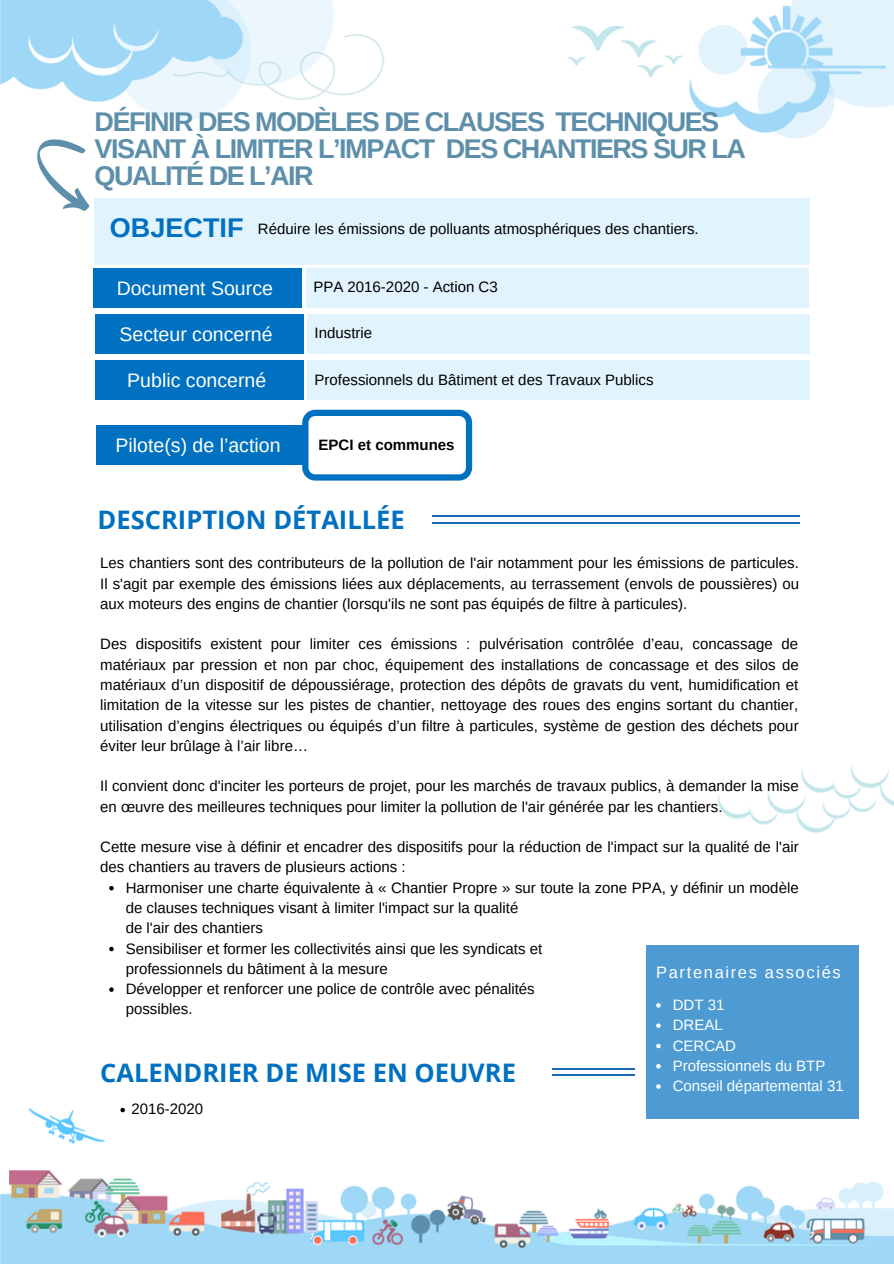
<style>
.page{position:relative;width:894px;height:1264px;background:#fff}
.page>*{position:absolute;margin:0;border:0;box-sizing:border-box;transform-origin:0 0}
.t1{font:700 27px/27px "Arimo";letter-spacing:-.055em;color:#5d8faa}
.t2{font:700 27px "Arimo";color:#0070c0}
.t3{font:700 25.5px "Open Sans";color:#0070c0}
.t4{font:19.5px "Arimo";color:#fff}
.t5{font:16.5px "Arimo";letter-spacing:.1em;color:#fff}
.t6{font:15px/20.2px "Arimo";color:#000}
.t7{font:15px "Arimo";color:#fff}
.t8{font:700 15px "Arimo";color:#000}
</style>
<div class="page">
<img style="left:0;top:0;width:893px;height:1263px">
<hr style="left:225px;top:516px;width:574px;height:1px;background:#166ab8">
<hr style="left:225px;top:522px;width:574px;height:1px;background:#166ab8">
<div style="left:95px;top:314px;width:208px;height:39px;background:#0070c0"></div>
<div style="left:95px;top:361px;width:208px;height:39px;background:#0070c0"></div>
<div style="left:308px;top:314px;width:502px;height:39px;background:#e1f3fc"></div>
<div style="left:308px;top:361px;width:502px;height:39px;background:#e1f3fc"></div>
<svg style="left:302px;top:410px;width:170px;height:70px"></svg>
<div style="left:96px;top:425px;width:208px;height:40px;background:#0070c0"></div>
<div style="left:91px;top:497px;width:341px;height:50px;background:#fff"></div>
<div style="left:93px;top:268px;width:209px;height:39px;background:#0070c0"></div>
<div style="left:306px;top:268px;width:502px;height:39px;background:#e1f3fc"></div>
<div style="left:95px;top:198px;width:714px;height:66px;background:#e1f3fc"></div>
<svg style="left:18px;top:125px;width:98px;height:96px"></svg>
<div style="left:646px;top:945px;width:212px;height:173px;background:#4e9bd3"></div>
<svg style="left:109px;top:886px;width:5px;height:4px"></svg>
<svg style="left:109px;top:946px;width:5px;height:5px"></svg>
<svg style="left:109px;top:987px;width:5px;height:4px"></svg>
<hr style="left:60px;top:1068px;width:575px;height:1px;background:#166ab8">
<hr style="left:60px;top:1074px;width:575px;height:1px;background:#166ab8">
<div style="left:0;top:1050px;width:551px;height:50px;background:#fff"></div>
<svg style="left:656px;top:1003px;width:4px;height:4px"></svg>
<svg style="left:656px;top:1023px;width:4px;height:4px"></svg>
<svg style="left:656px;top:1043px;width:4px;height:5px"></svg>
<svg style="left:656px;top:1064px;width:4px;height:4px"></svg>
<svg style="left:656px;top:1084px;width:4px;height:4px"></svg>
<svg style="left:120px;top:1107px;width:5px;height:5px"></svg>
<p class="t1" style="left:95px;top:108px;width:652px">DÉFINIR DES MODÈLES DE CLAUSES TECHNIQUES<br>VISANT À LIMITER L’IMPACT DES CHANTIERS SUR LA<br>QUALITÉ DE L’AIR</p>
<p class="t2" style="left:110px;top:213px;width:135px">OBJECTIF</p>
<p class="t6" style="left:258px;top:218px;width:442px">Réduire les émissions de polluants atmosphériques des chantiers.</p>
<p class="t4" style="left:117px;top:277px;width:158px">Document Source</p>
<p class="t6" style="left:313px;top:277px;width:186px">PPA 2016-2020 - Action C3</p>
<p class="t4" style="left:119px;top:323px;width:154px">Secteur concerné</p>
<p class="t4" style="left:127px;top:369px;width:140px">Public concerné</p>
<p class="t4" style="left:115px;top:434px;width:166px">Pilote(s) de l’action</p>
<p class="t6" style="left:314px;top:323px;width:59px">Industrie</p>
<p class="t6" style="left:314px;top:369px;width:340px">Professionnels du Bâtiment et des Travaux Publics</p>
<p class="t8" style="left:318px;top:436px;width:137px">EPCI et communes</p>
<p class="t3" style="left:97px;top:502px;width:309px">DESCRIPTION DÉTAILLÉE</p>
<p class="t6" style="left:100px;top:553px;width:700px;text-align:justify">Les chantiers sont des contributeurs de la pollution de l'air notamment pour les émissions de particules.<br>Il s'agit par exemple des émissions liées aux déplacements, au terrassement (envols de poussières) ou aux moteurs des engins de chantier (lorsqu'ils ne sont pas équipés de filtre à particules).</p>
<p class="t6" style="left:100px;top:634px;width:700px;text-align:justify">Des dispositifs existent pour limiter ces émissions : pulvérisation contrôlée d’eau, concassage de matériaux par pression et non par choc, équipement des installations de concassage et des silos de matériaux d’un dispositif de dépoussiérage, protection des dépôts de gravats du vent, humidification et limitation de la vitesse sur les pistes de chantier, nettoyage des roues des engins sortant du chantier, utilisation d’engins électriques ou équipés d’un filtre à particules, système de gestion des déchets pour éviter leur brûlage à l’air libre…</p>
<p class="t6" style="left:100px;top:776px;width:700px">Il convient donc d'inciter les porteurs de projet, pour les marchés de travaux publics, à demander la mise en œuvre des meilleures techniques pour limiter la pollution de l'air générée par les chantiers.</p>
<p class="t6" style="left:100px;top:836px;width:699px">Cette mesure vise à définir et encadrer des dispositifs pour la réduction de l'impact sur la qualité de l'air des chantiers au travers de plusieurs actions :</p>
<p class="t6" style="left:126px;top:877px;width:674px">Harmoniser une charte équivalente à « Chantier Propre » sur toute la zone PPA, y définir un modèle de clauses techniques visant à limiter l'impact sur la qualité</p>
<p class="t6" style="left:126px;top:938px;width:418px">Sensibiliser et former les collectivités ainsi que les syndicats et</p>
<p class="t6" style="left:126px;top:978px;width:410px">Développer et renforcer une police de contrôle avec pénalités</p>
<p class="t6" style="left:126px;top:917px;width:139px">de l'air des chantiers</p>
<p class="t6" style="left:126px;top:958px;width:263px">professionnels du bâtiment à la mesure</p>
<p class="t6" style="left:126px;top:999px;width:68px">possibles.</p>
<p class="t5" style="left:656px;top:963px;width:186px">Partenaires associés</p>
<p class="t7" style="left:672px;top:996px;width:53px">DDT 31</p>
<p class="t7" style="left:672px;top:1016px;width:52px">DREAL</p>
<p class="t7" style="left:672px;top:1036px;width:65px">CERCAD</p>
<p class="t7" style="left:672px;top:1057px;width:154px">Professionnels du BTP</p>
<p class="t7" style="left:672px;top:1077px;width:173px">Conseil départemental 31</p>
<p class="t3" style="left:100px;top:1054px;width:417px">CALENDRIER DE MISE EN OEUVRE</p>
<p class="t6" style="left:131px;top:1098px;width:73px">2016-2020</p>
</div>
